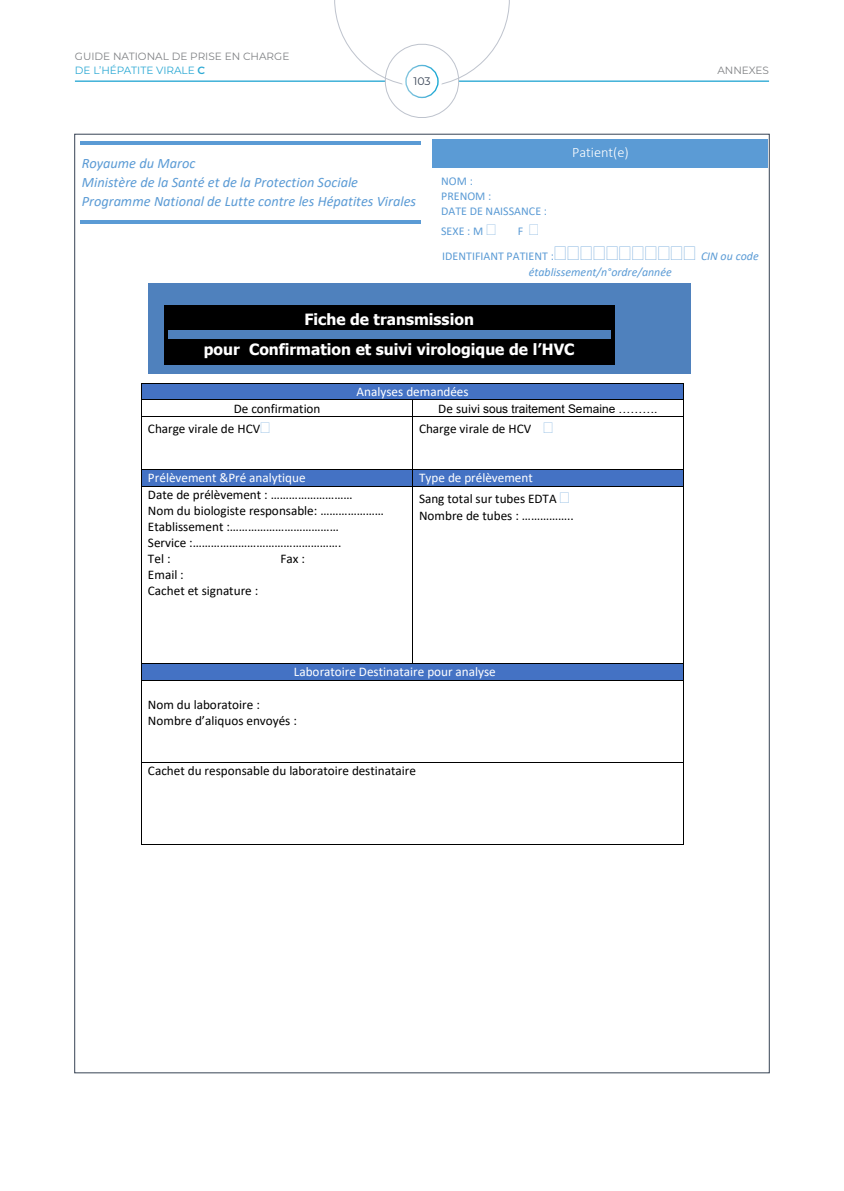
<style>
.page{position:relative;width:844px;height:1191px;background:#fff}
.page>*{position:absolute;margin:0;border:0;box-sizing:border-box;transform-origin:0 0}
.t1{font:700 15.58px/29.8px "Tahoma";color:#fff;text-align:center}
.t2{font:italic 14.35px/18.9px "Calibri";color:#5b9bd5}
.t3{font:300 14.35px "Calibri";color:#fff}
.t4{font:13.12px/16.1px "Calibri";color:#000}
.t5{font:13.12px "Calibri";color:#fff}
.t6{font:11.9px/14.7px "Calibri";color:#5b9bd5}
.t7{font:italic 11.9px "Calibri";letter-spacing:.005em;color:#5b9bd5}
.t8{font:11.9px "Arial";color:#000}
.t9{font:10.85px "Montserrat";color:#374354}
.t10{font:10.5px/13.5px "Montserrat";color:#808285}
.s1{color:#2ca9d4}
.s2{font-weight:600;color:#2ca9d4}
.s3{font-family:"Calibri";font-size:13.12px}
</style>
<div class="page">
<hr style="left:75px;top:80px;width:693px;height:2px;background:#2ca9d4">
<svg style="left:325px;top:0;width:193px;height:118px"></svg>
<svg style="left:402px;top:61px;width:40px;height:40px"></svg>
<div style="left:406px;top:65px;width:32px;height:32px;background:#fff;border-radius:50%"></div>
<div style="left:405px;top:65px;width:33px;height:33px;border:1px solid #fff;border-radius:50%"></div>
<hr style="left:80px;top:141px;width:340px;height:4px;background:#5b9bd5">
<hr style="left:80px;top:220px;width:340px;height:4px;background:#5b9bd5">
<div style="left:142px;top:383px;width:541px;height:16px;background:#4472c4"></div>
<hr style="left:142px;top:383px;width:541px;height:1px;background:#000">
<hr style="left:142px;top:399px;width:270px;height:1px;background:#000">
<hr style="left:413px;top:399px;width:270px;height:1px;background:#000">
<svg style="left:141px;top:383px;width:1px;height:34px"></svg>
<hr style="left:142px;top:416px;width:270px;height:1px;background:#000">
<svg style="left:412px;top:399px;width:1px;height:18px"></svg>
<hr style="left:413px;top:416px;width:270px;height:1px;background:#000">
<svg style="left:683px;top:383px;width:1px;height:34px"></svg>
<hr style="left:141px;top:417px;width:1px;height:52px;background:#000">
<hr style="left:412px;top:417px;width:1px;height:52px;background:#000">
<hr style="left:683px;top:417px;width:1px;height:52px;background:#000">
<div style="left:142px;top:470px;width:270px;height:16px;background:#4472c4"></div>
<div style="left:413px;top:470px;width:270px;height:16px;background:#4472c4"></div>
<hr style="left:142px;top:469px;width:270px;height:1px;background:#000">
<hr style="left:413px;top:469px;width:270px;height:1px;background:#000">
<svg style="left:141px;top:469px;width:1px;height:17px"></svg>
<hr style="left:142px;top:486px;width:270px;height:1px;background:#000">
<svg style="left:412px;top:469px;width:1px;height:17px"></svg>
<hr style="left:413px;top:486px;width:270px;height:1px;background:#000">
<svg style="left:683px;top:469px;width:1px;height:17px"></svg>
<hr style="left:141px;top:486px;width:1px;height:177px;background:#000">
<hr style="left:412px;top:486px;width:1px;height:177px;background:#000">
<hr style="left:683px;top:486px;width:1px;height:177px;background:#000">
<div style="left:142px;top:664px;width:541px;height:16px;background:#4472c4"></div>
<hr style="left:142px;top:663px;width:270px;height:1px;background:#000">
<hr style="left:413px;top:663px;width:270px;height:1px;background:#000">
<svg style="left:141px;top:663px;width:1px;height:17px"></svg>
<hr style="left:142px;top:680px;width:541px;height:1px;background:#000">
<svg style="left:683px;top:663px;width:1px;height:17px"></svg>
<hr style="left:141px;top:680px;width:1px;height:82px;background:#000">
<hr style="left:683px;top:680px;width:1px;height:82px;background:#000">
<hr style="left:142px;top:762px;width:541px;height:1px;background:#000">
<hr style="left:141px;top:762px;width:1px;height:81px;background:#000">
<hr style="left:142px;top:843px;width:541px;height:1px;background:#000">
<hr style="left:683px;top:762px;width:1px;height:81px;background:#000">
<div style="left:432px;top:139px;width:336px;height:28px;background:#5b9bd5"></div>
<div style="left:148px;top:283px;width:542px;height:91px;background:#4f81bd"></div>
<div style="left:167px;top:309px;width:444px;height:21px;background:#000"></div>
<svg style="left:164px;top:305px;width:3px;height:4px"></svg>
<hr style="left:167px;top:305px;width:444px;height:4px;background:#000">
<svg style="left:611px;top:305px;width:3px;height:4px"></svg>
<hr style="left:164px;top:309px;width:3px;height:30px;background:#000">
<hr style="left:611px;top:309px;width:3px;height:30px;background:#000">
<div style="left:167px;top:339px;width:444px;height:22px;background:#000"></div>
<hr style="left:167px;top:361px;width:444px;height:3px;background:#000">
<hr style="left:164px;top:339px;width:3px;height:22px;background:#000">
<hr style="left:611px;top:339px;width:3px;height:22px;background:#000">
<p class="t10" style="left:75px;top:49px;width:216px">GUIDE NATIONAL DE PRISE EN CHARGE<br><span class="s1">DE L’HÉPATITE VIRALE</span> <span class="s2">C</span></p>
<p class="t9" style="left:413px;top:74px;width:19px">103</p>
<p class="t2" style="left:82px;top:153px;width:336px">Royaume du Maroc<br>Ministère de la Santé et de la Protection Sociale<br>Programme National de Lutte contre les Hépatites Virales</p>
<p class="t6" style="left:441px;top:174px;width:107px">NOM :<br>PRENOM :<br>DATE DE NAISSANCE :</p>
<p class="t6" style="left:441px;top:223px;width:44px">SEXE : M</p>
<p class="t6" style="left:442px;top:218px;width:113px;line-height:25.4px;text-indent:76px">F<br>IDENTIFIANT PATIENT :</p>
<p class="t3" style="left:572px;top:143px;width:58px">Patient(e)</p>
<p class="t7" style="left:528px;top:264px;width:145px">établissement/n°ordre/année</p>
<p class="t1" style="left:204px;top:305px;width:372px">Fiche de transmission<br>pour Confirmation et suivi virologique de l’HVC</p>
<p class="t5" style="left:356px;top:382px;width:113px">Analyses demandées</p>
<p class="t4" style="left:233px;top:400px;width:88px">De confirmation</p>
<p class="t8" style="left:438px;top:400px;width:221px"><span class="s3">De suivi</span> sous traitement Semaine ……….</p>
<p class="t4" style="left:148px;top:421px;width:114px">Charge virale de HCV</p>
<p class="t4" style="left:419px;top:421px;width:114px">Charge virale de HCV</p>
<p class="t5" style="left:148px;top:469px;width:159px">Prélèvement &amp;Pré analytique</p>
<p class="t5" style="left:419px;top:469px;width:115px">Type de prélèvement</p>
<p class="t4" style="left:148px;top:486px;width:237px">Date de prélèvement : ………………………<br>Nom du biologiste responsable: …………………<br>Etablissement :………………………………<br>Service :………………………………………….<br>Tel :</p>
<p class="t4" style="left:419px;top:490px;width:156px">Sang total sur tubes EDTA<br>Nombre de tubes : ……………..</p>
<p class="t4" style="left:280px;top:550px;width:26px">Fax :</p>
<p class="t4" style="left:148px;top:566px;width:112px">Email :<br>Cachet et signature :</p>
<p class="t5" style="left:294px;top:663px;width:203px">Laboratoire Destinataire pour analyse</p>
<p class="t4" style="left:148px;top:696px;width:150px">Nom du laboratoire :<br>Nombre d’aliquos envoyés :</p>
<p class="t4" style="left:148px;top:762px;width:269px">Cachet du responsable du laboratoire destinataire</p>
<p class="t10" style="left:717px;top:63px;width:53px">ANNEXES</p>
<p class="t7" style="left:700px;top:248px;width:59px">CIN ou code</p>
</div>
